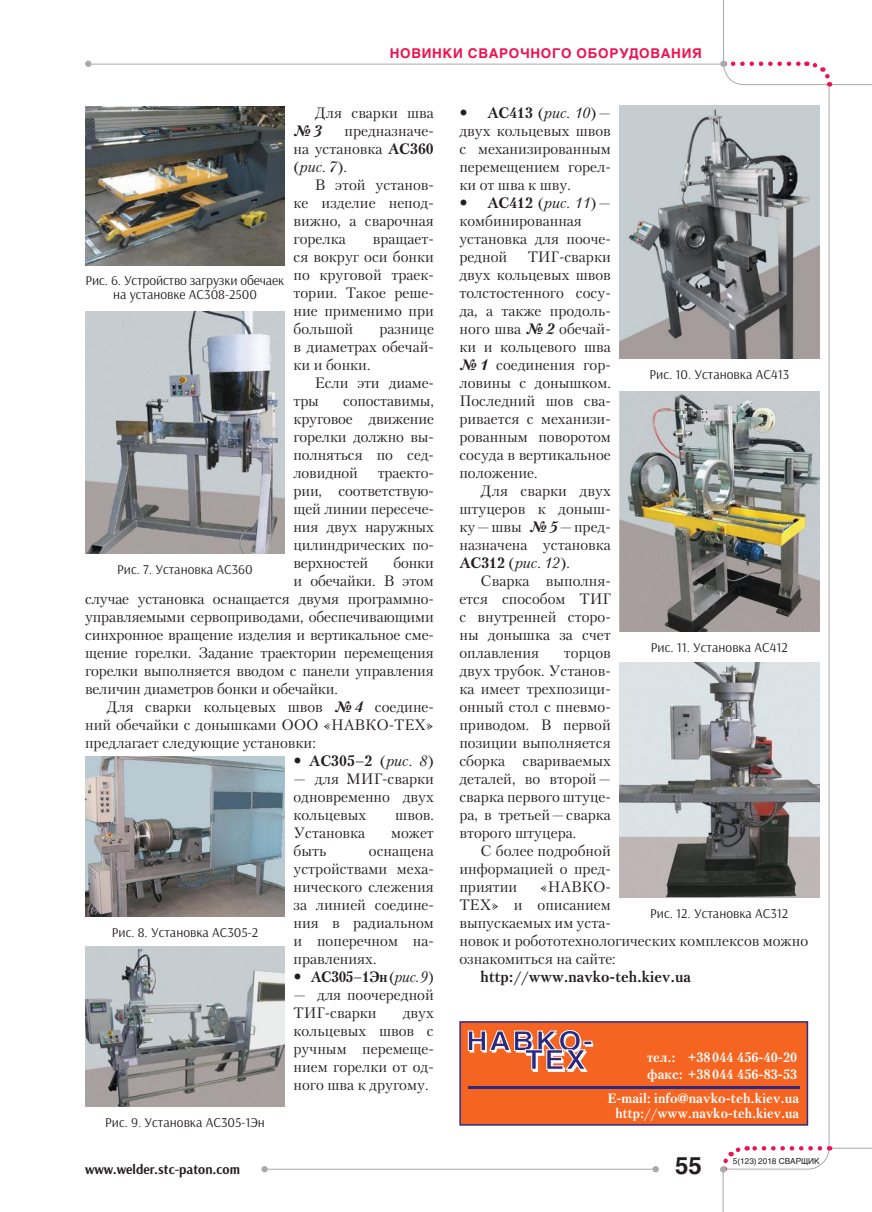
<style>
.page{position:relative;width:872px;height:1212px;background:#fff}
.page>*{position:absolute;margin:0;border:0;box-sizing:border-box;transform-origin:0 0}
.t1{font:700 24px "AG Letterica C";color:#241f1f}
.t2{font:15px/18px "Petersburg C";color:#241f1f;text-align:justify}
.t3{font:700 15px "Petersburg C";color:#241f1f}
.t4{font:700 15px "Petersburg C";letter-spacing:-.02em;color:#241f1f;scale:.96 1}
.t5{font:italic 700 15px "Petersburg C";color:#241f1f}
.t6{font:13.5px/14.9px "Arsenal";color:#241f1f;text-align:center}
.t7{font:700 13.5px/16.2px "Petersburg C";color:#fff}
.t8{font:700 13.5px "AG Letterica C";letter-spacing:.05em;color:#ef1150}
.t9{font:700 13.5px "Arsenal";color:#241f1f}
.t10{font:8.25px "AG Letterica C";color:#241f1f}
.s1{font-weight:700}
.s2{font-style:italic}
.s3{font-weight:700;font-style:italic}
.s4{font-weight:400}
.s5{font-weight:400;font-style:italic}
</style>
<div class="page">
<hr style="left:829px;top:1148px;width:43px;height:1px;background:#aaaaac">
<svg style="left:722px;top:87px;width:108px;height:1079px"></svg>
<hr style="left:86px;top:64px;width:636px;height:1px;background:#aaaaac">
<svg style="left:85px;top:61px;width:6px;height:6px"></svg>
<svg style="left:720px;top:0;width:152px;height:87px"></svg>
<hr style="left:722px;top:1169px;width:1px;height:43px;background:#aaaaac">
<svg style="left:720px;top:1144px;width:100px;height:28px"></svg>
<div style="left:652px;top:1166px;width:7px;height:6px;background:#aaaaac;border-radius:50%"></div>
<div style="left:261px;top:1166px;width:7px;height:6px;background:#aaaaac;border-radius:50%"></div>
<hr style="left:264px;top:1169px;width:391px;height:1px;background:#aaaaac">
<img style="left:85px;top:312px;width:200px;height:242px">
<img style="left:85px;top:756px;width:200px;height:161px">
<img style="left:85px;top:946px;width:200px;height:160px">
<img style="left:619px;top:106px;width:200px;height:253px">
<img style="left:619px;top:391px;width:200px;height:240px">
<img style="left:619px;top:663px;width:200px;height:235px">
<img style="left:85px;top:106px;width:200px;height:160px">
<div style="left:459px;top:1021px;width:349px;height:104px;background:#f56521;border:2px solid #2c297f"></div>
<hr style="left:468px;top:1086px;width:331px;height:3px;background:#2c297f">
<svg style="left:468px;top:1030px;width:125px;height:42px"></svg>
<p class="t8" style="left:390px;top:46px;width:313px">НОВИНКИ СВАРОЧНОГО ОБОРУДОВАНИЯ</p>
<p class="t2" style="left:315px;top:104px;width:121px">Для сварки шва</p>
<p class="t5" style="left:293px;top:121px;width:30px">№ 3</p>
<p class="t2" style="left:293px;top:122px;width:142px;text-indent:51px">предназначе&shy;на установка <span class="s1">АС360 </span>(<span class="s2">рис. 7</span>).</p>
<p class="t2" style="left:293px;top:176px;width:142px;text-indent:21px">В этой установ&shy;ке изделие непод&shy;вижно, а сварочная горелка</p>
<p class="t2" style="left:293px;top:230px;width:142px;text-indent:79px">вращает&shy;ся вокруг оси бонки по круговой траек&shy;тории. Такое реше&shy;ние применимо при большой</p>
<p class="t6" style="left:86px;top:273px;width:200px">Рис. 6. Устройство загрузки обечаек на установке АС308-2500</p>
<p class="t2" style="left:293px;top:320px;width:142px;text-indent:86px">разнице в диаметрах обечай&shy;ки и бонки.</p>
<p class="t2" style="left:293px;top:374px;width:142px;text-indent:21px">Если эти диаме&shy;тры</p>
<p class="t2" style="left:293px;top:392px;width:142px;text-indent:50px">сопоставимы, круговое движение горелки должно вы&shy;полняться по сед&shy;ловидной</p>
<p class="t2" style="left:293px;top:464px;width:142px;text-indent:84px">траекто&shy;рии, соответствую&shy;щей линии пересече&shy;ния двух наружных цилиндрических по&shy;верхностей</p>
<p class="t2" style="left:393px;top:554px;width:42px">бонки</p>
<p class="t2" style="left:293px;top:572px;width:142px">и обечайки. В этом</p>
<p class="t2" style="left:85px;top:590px;width:350px">случае установка оснащается двумя программно-</p>
<p class="t2" style="left:85px;top:608px;width:350px">управляемыми сервоприводами, обеспечивающими</p>
<p class="t2" style="left:85px;top:626px;width:350px">синхронное вращение изделия и вертикальное сме-</p>
<p class="t2" style="left:85px;top:644px;width:350px">щение горелки. Задание траектории перемещения</p>
<p class="t2" style="left:85px;top:662px;width:350px">горелки выполняется вводом с панели управления</p>
<p class="t2" style="left:85px;top:680px;width:254px">величин диаметров бонки и обечайки.</p>
<p class="t2" style="left:106px;top:698px;width:329px">Для сварки кольцевых швов <span class="s3">№ 4</span> соедине-</p>
<p class="t2" style="left:85px;top:716px;width:350px">ний обечайки с донышками ООО «НАВКО-ТЕХ»</p>
<p class="t2" style="left:85px;top:734px;width:232px">предлагает следующие установки:</p>
<p class="t3" style="left:309px;top:751px;width:126px">АС305–2 <span class="s4">(</span><span class="s5">рис. 8</span><span class="s4">)</span></p>
<p class="t2" style="left:293px;top:770px;width:142px">— для МИГ-сварки одновременно двух кольцевых</p>
<p class="t6" style="left:117px;top:562px;width:137px">Рис. 7. Установка АС360</p>
<p class="t2" style="left:395px;top:806px;width:40px">швов.</p>
<p class="t6" style="left:112px;top:925px;width:148px">Рис. 8. Установка АС305-2</p>
<p class="t6" style="left:105px;top:1115px;width:161px">Рис. 9. Установка АС305-1Эн</p>
<p class="t9" style="left:85px;top:1161px;width:156px">www.welder.stc-paton.com</p>
<p class="t2" style="left:293px;top:824px;width:73px">Установка</p>
<p class="t2" style="left:391px;top:824px;width:44px">может</p>
<p class="t2" style="left:293px;top:842px;width:34px">быть</p>
<p class="t2" style="left:293px;top:842px;width:142px;text-indent:75px">оснащена устройствами меха&shy;нического слежения за линией соедине&shy;ния в радиальном и поперечном на&shy;правлениях.</p>
<p class="t4" style="left:311px;top:967px;width:130px">АС305–1Эн <span class="s4">(</span><span class="s5">рис. 9</span><span class="s4">)</span></p>
<p class="t2" style="left:293px;top:986px;width:142px">— для поочередной<br>ТИГ-сварки</p>
<p class="t2" style="left:293px;top:1004px;width:142px;text-indent:109px">двух кольцевых швов с ручным перемеще&shy;нием горелки от од&shy;ного шва к другому.</p>
<p class="t2" style="left:459px;top:104px;width:153px;text-indent:28px"><span class="s1">АС413</span> (<span class="s2">рис. 10</span>)— двух кольцевых швов с механизированным перемещением горел&shy;ки от шва к шву.</p>
<p class="t2" style="left:459px;top:194px;width:153px;text-align:left;text-indent:28px"><span class="s1">АС412</span> (<span class="s2">рис. 11</span>)— комбинированная установка для пооче&shy;редной</p>
<p class="t2" style="left:459px;top:248px;width:153px;text-indent:68px">ТИГ-сварки двух кольцевых швов толстостенного сосу&shy;да, а также продоль&shy;ного шва <span class="s3">№ 2</span> обечай&shy;ки и кольцевого шва <span class="s3">№ 1</span> соединения гор&shy;ловины с донышком.<br>Последний шов сва&shy;ривается с механизи&shy;рованным поворотом сосуда в вертикальное положение.</p>
<p class="t2" style="left:459px;top:482px;width:153px;text-indent:21px">Для сварки двух штуцеров к доныш&shy;ку— швы <span class="s3">№ 5</span>— пред&shy;назначена установка <span class="s1">АС312</span> (<span class="s2">рис. 12</span>).</p>
<p class="t2" style="left:459px;top:572px;width:153px;text-indent:21px">Сварка выполня&shy;ется способом ТИГ с внутренней сторо&shy;ны донышка за счет оплавления</p>
<p class="t6" style="left:649px;top:367px;width:141px">Рис. 10. Установка АС413</p>
<p class="t6" style="left:651px;top:640px;width:138px">Рис. 11. Установка АС412</p>
<p class="t2" style="left:459px;top:644px;width:153px;text-indent:105px">торцов двух трубок. Установ&shy;ка имеет трехпозици&shy;онный стол с пневмо&shy;приводом. В первой позиции выполняется сборка свариваемых деталей, во второй— сварка первого штуце&shy;ра, в третьей— сварка второго штуцера.</p>
<p class="t2" style="left:459px;top:842px;width:153px;text-indent:21px">С более подробной информацией о пред&shy;приятии</p>
<p class="t2" style="left:459px;top:878px;width:350px;text-align:left;text-indent:81px">«НАВКО-<br>ТЕХ» и описанием<br>выпускаемых им уста-<br>новок и робототехнологических комплексов можно ознакомиться на сайте:</p>
<p class="t3" style="left:480px;top:967px;width:212px">http://www.navko-teh.kiev.ua</p>
<p class="t6" style="left:650px;top:906px;width:140px">Рис. 12. Установка АС312</p>
<p class="t7" style="left:647px;top:1049px;width:151px">тел.: +38 044 456-40-20 факс: +38 044 456-83-53</p>
<p class="t7" style="left:607px;top:1090px;width:193px;line-height:15px;text-align:center">E-mail: info@navko-teh.kiev.ua http://www.navko-teh.kiev.ua</p>
<h1 class="t1" style="left:675px;top:1151px;width:28px">55</h1>
<p class="t10" style="left:733px;top:1156px;width:88px">5(123) 2018 СВАРЩИК</p>
</div>
